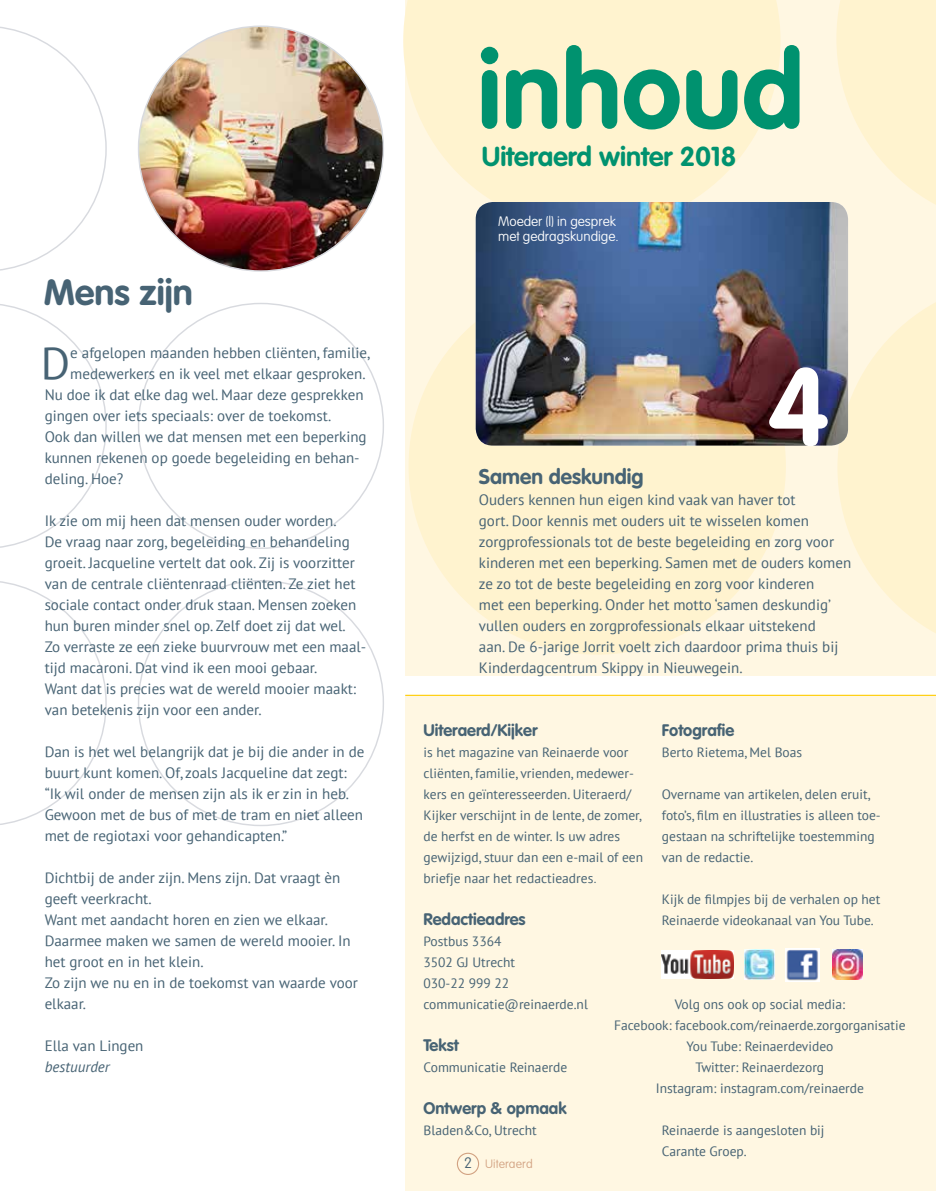
<style>
.page{position:relative;width:936px;height:1191px;background:#fff}
.page>*{position:absolute;margin:0;border:0;box-sizing:border-box;transform-origin:0 0}
.t1{font:700 108px "VAG Rounded Std";color:#00926f}
.t2{font:700 108px "VAG Rounded Std";color:#fff}
.t3{font:45px "PT Sans";color:#476374}
.t4{font:700 36px "VAG Rounded Std";color:#476374}
.t5{font:700 27px "VAG Rounded Std";color:#00926f}
.t6{font:700 21px "VAG Rounded Std";color:#476374}
.t7{font:700 16.5px "VAG Rounded Std";color:#476374}
.t8{font:15px/21px "PT Sans";color:#476374}
.t9{font:italic 15px "PT Sans";color:#476374}
.t10{font:100 15px "VAG Rounded Std";color:#476374}
.t11{font:13.5px/21px "PT Sans";color:#476374}
.t12{font:100 13.5px/15px "VAG Rounded Std";color:#fff}
.t13{font:100 12px "VAG Rounded Std";letter-spacing:.01em;color:#d2a282}
.s1{font-family:"VAG Rounded Std";font-weight:300}
</style>
<div class="page">
<svg style="left:0;top:26px;width:107px;height:245px"></svg>
<svg style="left:0;top:304px;width:107px;height:244px"></svg>
<svg style="left:0;top:581px;width:107px;height:244px"></svg>
<img style="left:138px;top:26px;width:245px;height:245px;border-radius:122px">
<div style="left:405px;top:695px;width:530px;height:496px;background:#fff7e2"></div>
<div style="left:457px;top:1152px;width:22px;height:23px;border:1px solid #d2a282;border-radius:50%"></div>
<div style="left:405px;top:0;width:530px;height:675px;background:#fff7e2"></div>
<svg style="left:403px;top:0;width:377px;height:202px;background:#fff3d1"></svg>
<div style="left:408px;top:277px;width:377px;height:377px;background:#fff3cf;border-radius:50%"></div>
<svg style="left:836px;top:0;width:99px;height:204px"></svg>
<svg style="left:837px;top:303px;width:98px;height:330px"></svg>
<img style="left:744px;top:949px;width:30px;height:31px">
<img style="left:785px;top:948px;width:34px;height:33px">
<img style="left:661px;top:950px;width:72px;height:28px">
<img style="left:832px;top:949px;width:30px;height:30px">
<img style="left:475px;top:202px;width:373px;height:243px">
<hr style="left:405px;top:695px;width:530px;height:1px;background:#fc0">
<h3 class="t4" style="left:44px;top:271px;width:150px">Mens zijn</h3>
<h2 class="t3" style="left:41px;top:334px;width:31px">D</h2>
<p class="t8" style="left:70px;top:341px;width:301px">e afgelopen maanden hebben cliënten, familie,</p>
<p class="t8" style="left:70px;top:362px;width:297px">medewerkers en ik veel met elkaar gesproken.</p>
<p class="t8" style="left:45px;top:383px;width:320px">Nu doe ik dat elke dag wel. Maar deze gesprekken</p>
<p class="t8" style="left:45px;top:404px;width:288px">gingen over iets speciaals: over de toekomst.</p>
<p class="t8" style="left:45px;top:425px;width:323px">Ook dan willen we dat mensen met een beperking</p>
<p class="t8" style="left:45px;top:446px;width:316px">kunnen rekenen op goede begeleiding en behan-</p>
<p class="t8" style="left:45px;top:467px;width:80px">deling. Hoe?</p>
<p class="t8" style="left:45px;top:509px;width:323px">Ik zie om mij heen dat mensen ouder worden.<br>De vraag naar zorg, begeleiding en behandeling groeit. Jacqueline vertelt dat ook. Zij is voorzitter van de centrale cliëntenraad cliënten. Ze ziet het sociale contact onder druk staan. Mensen zoeken hun buren minder snel op. Zelf doet zij dat wel.<br>Zo verraste ze een zieke buurvrouw met een maal&shy;tijd macaroni. Dat vind ik een mooi gebaar.<br>Want dat is precies wat de wereld mooier maakt: van betekenis zijn voor een ander.</p>
<p class="t8" style="left:45px;top:740px;width:321px">Dan is het wel belangrijk dat je bij die ander in de buurt kunt komen. Of, zoals Jacqueline dat zegt: “Ik wil onder de mensen zijn als ik er zin in heb.<br>Gewoon met de bus of met de tram en niet alleen met de regiotaxi voor gehandicapten.”</p>
<p class="t8" style="left:45px;top:866px;width:315px">Dichtbij de ander zijn. Mens zijn. Dat vraagt èn geeft veerkracht.<br>Want met aandacht horen en zien we elkaar.<br>Daarmee maken we samen de wereld mooier. In het groot en in het klein.<br>Zo zijn we nu en in de toekomst van waarde voor elkaar.</p>
<p class="t8" style="left:45px;top:1034px;width:100px">Ella van Lingen</p>
<p class="t9" style="left:45px;top:1057px;width:67px">bestuurder</p>
<h1 class="t1" style="left:477px;top:27px;width:328px">inhoud</h1>
<h3 class="t5" style="left:482px;top:140px;width:256px">Uiteraerd winter 2018</h3>
<p class="t12" style="left:498px;top:215px;width:122px">Moeder (l) in gesprek met gedragskundige.</p>
<h1 class="t2" style="left:767px;top:344px;width:63px">4</h1>
<h3 class="t6" style="left:479px;top:464px;width:166px">Samen deskundig</h3>
<p class="t8" style="left:479px;top:488px;width:374px">Ouders kennen hun eigen kind vaak van haver tot<br>gort. Door kennis met ouders uit te wisselen komen zorgprofessionals tot de beste begeleiding en zorg voor kinderen met een beperking. Samen met de ouders komen ze zo tot de beste begeleiding en zorg voor kinderen<br>met een beperking. Onder het motto ‘samen deskundig’ vullen ouders en zorgprofessionals elkaar uitstekend<br>aan. De 6-jarige Jorrit voelt zich daardoor prima thuis bij Kinderdagcentrum Skippy in Nieuwegein.</p>
<p class="t7" style="left:423px;top:720px;width:115px">Uiteraerd/Kijker</p>
<p class="t11" style="left:423px;top:741px;width:221px">is het magazine van Reinaerde voor cliënten, familie, vrienden, medewer&shy;kers en geïnteresseerden. Uiteraerd/ Kijker verschijnt in de lente, de zomer, de herfst en de winter. Is uw adres gewijzigd, stuur dan een e-mail of een briefje naar het redactieadres<span class="s1">.</span></p>
<p class="t7" style="left:423px;top:909px;width:104px">Redactieadres</p>
<p class="t11" style="left:423px;top:930px;width:166px">Postbus 3364<br>3502 GJ Utrecht<br>030-22 999 22 communicatie@reinaerde.nl</p>
<p class="t7" style="left:423px;top:1035px;width:37px">Tekst</p>
<p class="t11" style="left:423px;top:1056px;width:145px">Communicatie Reinaerde</p>
<p class="t7" style="left:423px;top:1098px;width:144px">Ontwerp &amp; opmaak</p>
<p class="t11" style="left:423px;top:1119px;width:115px">Bladen&amp;Co, Utrecht</p>
<p class="t7" style="left:662px;top:720px;width:74px">Fotografie</p>
<p class="t11" style="left:662px;top:741px;width:142px">Berto Rietema, Mel Boas</p>
<p class="t11" style="left:662px;top:783px;width:220px">Overname van artikelen, delen eruit, foto’s, film en illustraties is alleen toe&shy;gestaan na schriftelijke toestemming van de redactie.</p>
<p class="t11" style="left:662px;top:888px;width:220px">Kijk de filmpjes bij de verhalen op het<br>Reinaerde videokanaal van You Tube.</p>
<p class="t11" style="left:614px;top:993px;width:293px;text-align:center">Volg ons ook op social media:<br>Facebook: facebook.com/reinaerde.zorgorganisatie You Tube: Reinaerdevideo<br>Twitter: Reinaerdezorg<br>Instagram: instagram.com/reinaerde</p>
<p class="t11" style="left:661px;top:1119px;width:164px">Reinaerde is aangesloten bij<br>Carante Groep.</p>
<p class="t10" style="left:464px;top:1154px;width:10px">2</p>
<p class="t13" style="left:485px;top:1157px;width:49px">Uiteraerd</p>
</div>
